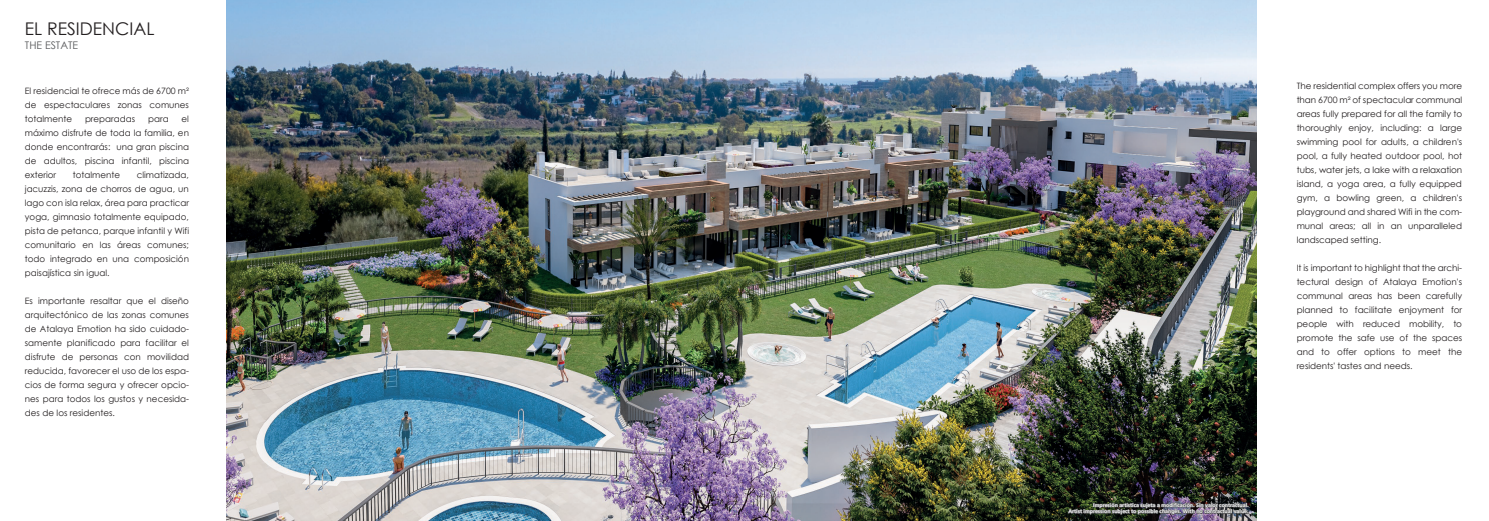
<style>
.page{position:relative;width:1489px;height:521px;background:#fff}
.page>*{position:absolute;margin:0;border:0;box-sizing:border-box;transform-origin:0 0}
.t1{font:17.5px "Century Gothic";color:#231f20}
.t2{font:10.5px "Century Gothic";color:#57585a}
.t3{font:8.75px/14px "Century Gothic";color:#231f20;text-align:justify}
.t4{font:700 5.25px/6.3px "Frutiger LT Std";color:#fff;text-align:right}
</style>
<div class="page">
<img style="left:226px;top:0;width:1030px;height:521px">
<img style="left:1067px;top:502px;width:181px;height:19px">
<h1 class="t1" style="left:25px;top:17px;width:131px">EL RESIDENCIAL</h1>
<p class="t2" style="left:25px;top:38px;width:55px">THE ESTATE</p>
<p class="t3" style="left:25px;top:84px;width:166px">El residencial te ofrece más de 6700 m² de espectaculares zonas comunes totalmente</p>
<p class="t3" style="left:25px;top:112px;width:166px;text-indent:157px">el máximo disfrute de toda la familia, en donde encontrarás: una gran piscina de adultos, piscina infantil, piscina exterior</p>
<p class="t3" style="left:85px;top:112px;width:52px">preparadas</p>
<p class="t3" style="left:148px;top:112px;width:22px">para</p>
<p class="t3" style="left:25px;top:168px;width:166px;text-indent:112px">climatizada, jacuzzis, zona de chorros de agua, un lago con isla relax, área para practicar yoga, gimnasio totalmente equipado, pista de petanca, parque infantil y Wifi comunitario en las áreas comunes; todo integrado en una composición paisajística sin igual.</p>
<p class="t3" style="left:25px;top:294px;width:166px">Es importante resaltar que el diseño arquitectónico de las zonas comunes de Atalaya Emotion ha sido cuidado&shy;samente planificado para facilitar el disfrute de personas con movilidad reducida, favorecer el uso de los espa&shy;cios de forma segura y ofrecer opcio&shy;nes para todos los gustos y necesida&shy;des de los residentes.</p>
<p class="t3" style="left:73px;top:168px;width:49px">totalmente</p>
<p class="t3" style="left:1296px;top:78px;width:167px">The residential complex offers you more than 6700 m² of spectacular communal areas fully prepared for all the family to thoroughly enjoy, including: a large swimming pool for adults, a children's pool, a fully heated outdoor pool, hot tubs, water jets, a lake with a relaxation island, a yoga area, a fully equipped gym, a bowling green, a children's playground and shared Wifi in the com&shy;munal areas; all in an unparalleled landscaped setting.</p>
<p class="t3" style="left:1296px;top:260px;width:167px">It is important to highlight that the archi&shy;tectural design of Atalaya Emotion's communal areas has been carefully planned to facilitate enjoyment for people with reduced mobility, to promote the safe use of the spaces and to offer options to meet the residents' tastes and needs.</p>
<p class="t4" style="left:1068px;top:502px;width:182px">Impresión artística sujeta a modificación. Sin valor contractual.<br>Artist impression subject to possible changes. With no contractual value.</p>
</div>
